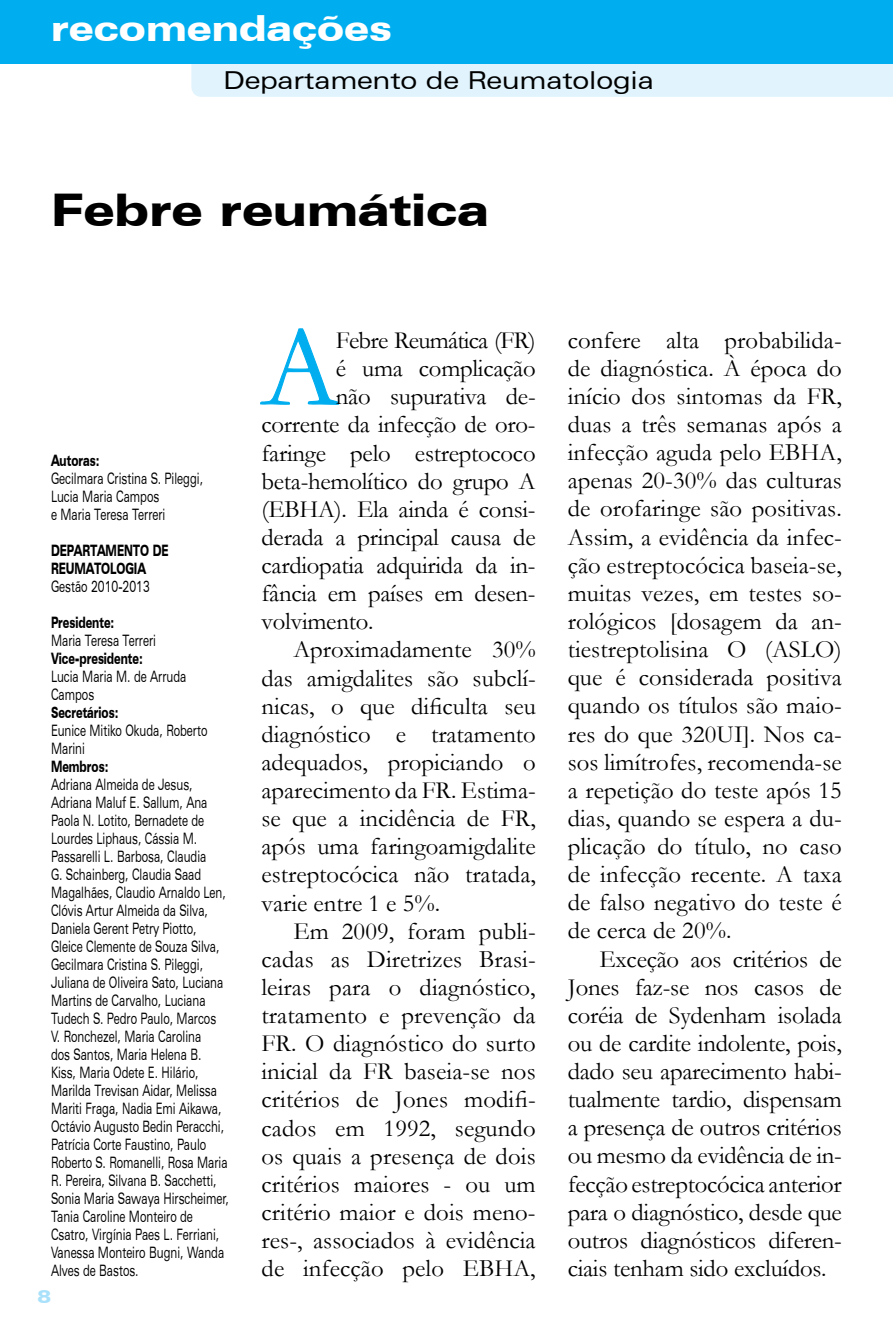
<style>
.page{position:relative;width:893px;height:1340px;background:#fff}
.page>*{position:absolute;margin:0;border:0;box-sizing:border-box;transform-origin:0 0}
.t1{font:114.98px "Garamond";color:#00aeef}
.t2{font:900 expanded 45px "Zurich BT";color:#000}
.t3{font:900 expanded 36px "Zurich BT";color:#fff}
.t4{font:24.75px/28.1px "Garamond";color:#000;text-align:justify}
.t5{font:expanded 24.75px "Zurich BT";letter-spacing:-.01em;color:#000}
.t6{font:24.75px "Garamond";letter-spacing:-.03em;color:#000}
.t7{font:900 expanded 18px "Zurich BT";color:#aae1fa}
.t8{font:expanded 15.75px/18px "Zurich BT";color:#000;scale:.6 1}
.t9{font:900 expanded 15.75px/18px "Zurich BT";color:#000;scale:.6 1}
</style>
<div class="page">
<div style="left:191px;top:64px;width:702px;height:33px;background:#e1f4fd"></div>
<div style="left:0;top:0;width:893px;height:64px;background:#00aeef"></div>
<svg style="left:260px;top:328px;width:79px;height:77px"></svg>
<h3 class="t3" style="left:51px;top:7px;width:342px">recomendações</h3>
<p class="t5" style="left:223px;top:66px;width:432px">Departamento de Reumatologia</p>
<h2 class="t2" style="left:51px;top:183px;width:440px">Febre reumática</h2>
<p class="t9" style="left:51px;top:451px;width:82px">Autoras:</p>
<p class="t8" style="left:51px;top:469px;width:255px">Gecilmara Cristina S. Pileggi,<br>Lucia Maria Campos<br>e Maria Teresa Terreri</p>
<p class="t9" style="left:51px;top:541px;width:197px">DEPARTAMENTO DE<br>REUMATOLOGIA</p>
<p class="t8" style="left:51px;top:577px;width:166px">Gestão 2010-2013</p>
<p class="t9" style="left:51px;top:613px;width:107px">Presidente:</p>
<p class="t8" style="left:51px;top:631px;width:177px">Maria Teresa Terreri</p>
<p class="t9" style="left:51px;top:649px;width:155px">Vice-presidente:</p>
<p class="t8" style="left:51px;top:667px;width:227px">Lucia Maria M. de Arruda<br>Campos</p>
<p class="t9" style="left:51px;top:703px;width:114px">Secretários:</p>
<p class="t8" style="left:51px;top:721px;width:262px">Eunice Mitiko Okuda, Roberto<br>Marini</p>
<p class="t9" style="left:51px;top:757px;width:97px">Membros:</p>
<p class="t8" style="left:51px;top:775px;width:298px">Adriana Almeida de Jesus,<br>Adriana Maluf E. Sallum, Ana<br>Paola N. Lotito, Bernadete de<br>Lourdes Liphaus, Cássia M.<br>Passarelli L. Barbosa, Claudia<br>G. Schainberg, Claudia Saad<br>Magalhães, Claudio Arnaldo Len,<br>Clóvis Artur Almeida da Silva,<br>Daniela Gerent Petry Piotto,<br>Gleice Clemente de Souza Silva,<br>Gecilmara Cristina S. Pileggi,<br>Juliana de Oliveira Sato, Luciana<br>Martins de Carvalho, Luciana<br>Tudech S. Pedro Paulo, Marcos<br>V. Ronchezel, Maria Carolina<br>dos Santos, Maria Helena B.<br>Kiss, Maria Odete E. Hilário,<br>Marilda Trevisan Aidar, Melissa<br>Mariti Fraga, Nadia Emi Aikawa,<br>Octávio Augusto Bedin Peracchi,<br>Patrícia Corte Faustino, Paulo<br>Roberto S. Romanelli, Rosa Maria<br>R. Pereira, Silvana B. Sacchetti,<br>Sonia Maria Sawaya Hirscheimer,<br>Tania Caroline Monteiro de<br>Csatro, Virgínia Paes L. Ferriani,<br>Vanessa Monteiro Bugni, Wanda<br>Alves de Bastos.</p>
<p class="t7" style="left:37px;top:1285px;width:15px">8</p>
<h1 class="t1" style="left:261px;top:291px;width:79px">A</h1>
<p class="t6" style="left:336px;top:323px;width:201px">Febre Reumática (FR)</p>
<p class="t4" style="left:336px;top:353px;width:201px">é uma complicação</p>
<p class="t4" style="left:336px;top:382px;width:201px">não supurativa de-</p>
<p class="t4" style="left:262px;top:410px;width:276px">corrente da infecção de oro-</p>
<p class="t4" style="left:262px;top:438px;width:276px">faringe pelo estreptococo</p>
<p class="t4" style="left:262px;top:466px;width:276px">beta-hemolítico do grupo A</p>
<p class="t4" style="left:262px;top:494px;width:276px">(EBHA). Ela ainda é consi-</p>
<p class="t4" style="left:262px;top:522px;width:276px">derada a principal causa de</p>
<p class="t4" style="left:262px;top:550px;width:276px">cardiopatia adquirida da in-</p>
<p class="t4" style="left:262px;top:578px;width:276px">fância em países em desen-</p>
<p class="t4" style="left:262px;top:607px;width:113px">volvimento.</p>
<p class="t4" style="left:293px;top:635px;width:244px">Aproximadamente 30%</p>
<p class="t4" style="left:262px;top:663px;width:276px">das amigdalites são subclí-</p>
<p class="t4" style="left:262px;top:691px;width:276px">nicas, o que dificulta seu</p>
<p class="t4" style="left:262px;top:719px;width:276px">diagnóstico e tratamento</p>
<p class="t4" style="left:262px;top:747px;width:276px">adequados, propiciando o</p>
<p class="t4" style="left:262px;top:775px;width:276px">aparecimento da FR. Estima-</p>
<p class="t4" style="left:262px;top:803px;width:276px">se que a incidência de FR,</p>
<p class="t4" style="left:262px;top:831px;width:276px">após uma faringoamigdalite</p>
<p class="t4" style="left:262px;top:860px;width:276px">estreptocócica não tratada,</p>
<p class="t4" style="left:262px;top:888px;width:180px">varie entre 1 e 5%.</p>
<p class="t4" style="left:293px;top:916px;width:244px">Em 2009, foram publi-</p>
<p class="t4" style="left:262px;top:944px;width:276px">cadas as Diretrizes Brasi-</p>
<p class="t4" style="left:262px;top:972px;width:276px">leiras para o diagnóstico,</p>
<p class="t4" style="left:262px;top:1000px;width:276px">tratamento e prevenção da</p>
<p class="t4" style="left:262px;top:1028px;width:276px">FR. O diagnóstico do surto</p>
<p class="t4" style="left:262px;top:1056px;width:276px">inicial da FR baseia-se nos</p>
<p class="t4" style="left:262px;top:1085px;width:276px">critérios de Jones modifi-</p>
<p class="t4" style="left:262px;top:1113px;width:276px">cados em 1992, segundo</p>
<p class="t4" style="left:262px;top:1141px;width:276px">os quais a presença de dois</p>
<p class="t4" style="left:262px;top:1169px;width:276px">critérios maiores - ou um</p>
<p class="t4" style="left:262px;top:1197px;width:276px">critério maior e dois meno-</p>
<p class="t4" style="left:262px;top:1225px;width:276px">res-, associados à evidência</p>
<p class="t4" style="left:262px;top:1253px;width:276px">de infecção pelo EBHA,</p>
<p class="t4" style="left:568px;top:325px;width:276px">confere alta probabilida&shy;de diagnóstica. À época do início dos sintomas da FR, duas a três semanas após a infecção aguda pelo EBHA, apenas 20-30% das culturas de orofaringe são positivas.<br>Assim, a evidência da infec&shy;ção estreptocócica baseia-se, muitas vezes, em testes so&shy;rológicos [dosagem da an&shy;tiestreptolisina O (ASLO) que é considerada positiva quando os títulos são maio&shy;res do que 320UI]. Nos ca&shy;sos limítrofes, recomenda-se a repetição do teste após 15 dias, quando se espera a du&shy;plicação do título, no caso de infecção recente. A taxa de falso negativo do teste é de cerca de 20%.</p>
<p class="t4" style="left:568px;top:944px;width:276px;text-indent:32px">Exceção aos critérios de Jones faz-se nos casos de coréia de Sydenham isolada ou de cardite indolente, pois, dado seu aparecimento habi&shy;tualmente tardio, dispensam a presença de outros critérios ou mesmo da evidência de in&shy;fecção estreptocócica anterior para o diagnóstico, desde que outros diagnósticos diferen&shy;ciais tenham sido excluídos.</p>
</div>
